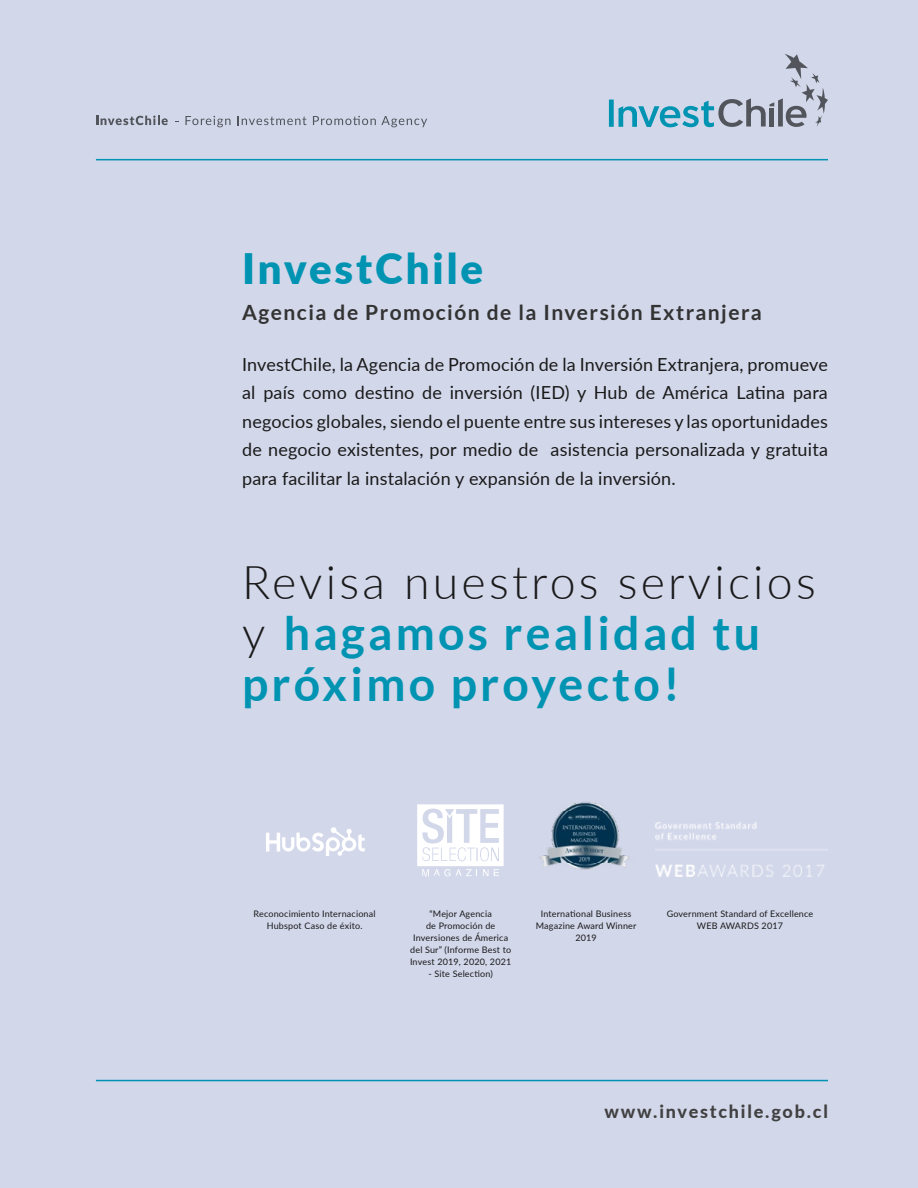
<style>
.page{position:relative;width:918px;height:1188px;background:#d2d7ea}
.page>*{position:absolute;margin:0;border:0;box-sizing:border-box;transform-origin:0 0}
.t1{font:700 46.5px/51px "Lato";letter-spacing:.07em;color:#0093b2}
.t2{font:900 42px "Lato";letter-spacing:.07em;color:#0093b2}
.t3{font:700 21px "Lato";letter-spacing:.07em;color:#333}
.t4{font:18px/28.5px "Lato";letter-spacing:.01em;color:#1a1a1a;text-align:justify}
.t5{font:800 18px "Lato";letter-spacing:.1em;color:#414141}
.t6{font:9px/12px "Lato";letter-spacing:.02em;color:#1a1a1a;text-align:center}
.s1{font-weight:300;color:#1a1a1a}
</style>
<div class="page">
<hr style="left:96px;top:159px;width:732px;height:1px;background:#0093b2">
<hr style="left:96px;top:1080px;width:732px;height:1px;background:#0093b2">
<svg style="left:609px;top:54px;width:219px;height:73px"></svg>
<svg style="left:96px;top:116px;width:72px;height:9px"></svg>
<svg style="left:185px;top:116px;width:46px;height:11px"></svg>
<svg style="left:238px;top:116px;width:69px;height:9px"></svg>
<svg style="left:313px;top:116px;width:114px;height:11px"></svg>
<img style="left:539px;top:802px;width:90px;height:68px">
<svg style="left:266px;top:827px;width:99px;height:29px"></svg>
<svg style="left:417px;top:804px;width:87px;height:73px"></svg>
<div style="left:481px;top:848px;width:7px;height:13px;background:#fff;border-radius:50%"></div>
<img style="left:655px;top:823px;width:172px;height:54px">
<h2 class="t2" style="left:242px;top:237px;width:243px">InvestChile</h2>
<p class="t3" style="left:242px;top:300px;width:521px">Agencia de Promoción de la Inversión Extranjera</p>
<p class="t4" style="left:242px;top:349px;width:587px">InvestChile, la Agencia de Promoción de la Inversión Extranjera, promueve al país como destino de inversión (IED) y Hub de América Latina para negocios globales, siendo el puente entre sus intereses y las oportunidades de negocio existentes, por medio de asistencia personalizada y gratuita para facilitar la instalación y expansión de la inversión.</p>
<h1 class="t1" style="left:242px;top:556px;width:575px"><span class="s1">Revisa nuestros servicios y</span> hagamos realidad tu próximo proyecto!</h1>
<p class="t6" style="left:410px;top:907px;width:103px">“Mejor Agencia<br>de Promoción de<br>Inversiones de Ámerica del Sur” (Informe Best to<br>Invest 2019, 2020, 2021</p>
<p class="t6" style="left:429px;top:967px;width:66px">- Site Selection)</p>
<p class="t6" style="left:254px;top:907px;width:124px">Reconocimiento Internacional<br>Hubspot Caso de éxito.</p>
<p class="t6" style="left:536px;top:907px;width:102px">International Business<br>Magazine Award Winner<br>2019</p>
<p class="t6" style="left:667px;top:907px;width:148px">Government Standard of Excellence<br>WEB AWARDS 2017</p>
<p class="t5" style="left:605px;top:1099px;width:225px">www.investchile.gob.cl</p>
</div>
